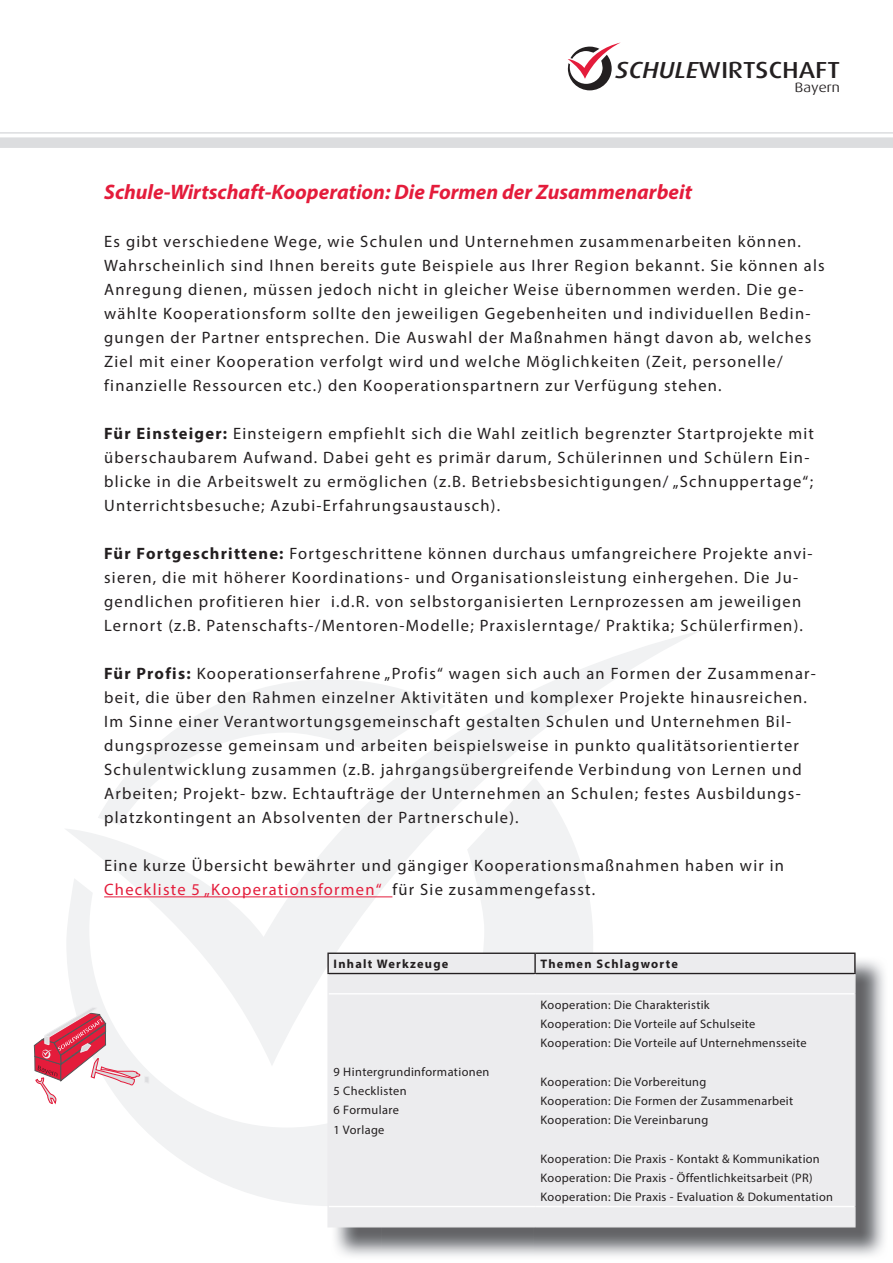
<style>
.page{position:relative;width:893px;height:1263px;background:#fff}
.page>*{position:absolute;margin:0;border:0;box-sizing:border-box;transform-origin:0 0}
.t1{font:500 23.25px "Dax Wide";letter-spacing:.01em;color:#231f20}
.t2{font:italic 700 21px "Myriad Pro";color:#e41c3b}
.t3{font:16.5px/24px "Myriad Pro";letter-spacing:.075em;color:#231f20}
.t4{font:13.5px "Dax Wide";letter-spacing:.01em;color:#231f20}
.t5{font:12.3px/19.2px "Myriad Pro";letter-spacing:.025em;color:#231f20}
.t6{font:700 12.3px "Myriad Pro";letter-spacing:.1em;color:#231f20}
.s1{font-style:italic}
.s2{font-weight:700}
.s3{color:#e41c3b}
</style>
<div class="page">
<svg style="left:123px;top:1073px;width:204px;height:133px"></svg>
<svg style="left:66px;top:631px;width:633px;height:434px"></svg>
<svg style="left:98px;top:679px;width:347px;height:146px"></svg>
<svg style="left:568px;top:43px;width:52px;height:47px"></svg>
<hr style="left:0;top:132px;width:893px;height:2px;background:#dcdddf">
<div style="left:0;top:137px;width:893px;height:11px;background:#dcdddf"></div>
<svg style="left:34px;top:1012px;width:116px;height:93px"></svg>
<svg style="left:45px;top:1008px;width:52px;height:28px"></svg>
<div style="left:45px;top:1007px;width:52px;height:29px;border:1px solid #ececee"></div>
<hr style="left:104px;top:896px;width:288px;height:1px;background:#e41c3b">
<img style="left:584px;top:960px;width:300px;height:296px">
<img style="left:534px;top:1227px;width:50px;height:29px">
<img style="left:332px;top:1227px;width:49px;height:29px">
<img style="left:432px;top:1227px;width:102px;height:29px">
<img style="left:381px;top:1227px;width:51px;height:29px">
<div style="left:329px;top:954px;width:525px;height:272px;background:#ececee"></div>
<hr style="left:327px;top:952px;width:208px;height:2px;background:#231f20">
<svg style="left:327px;top:954px;width:7px;height:19px"></svg>
<hr style="left:535px;top:952px;width:321px;height:2px;background:#231f20">
<svg style="left:854px;top:954px;width:2px;height:19px"></svg>
<hr style="left:327px;top:973px;width:208px;height:1px;background:#231f20">
<hr style="left:535px;top:973px;width:321px;height:1px;background:#231f20">
<hr style="left:327px;top:974px;width:2px;height:20px;background:#ececee">
<hr style="left:327px;top:994px;width:2px;height:212px;background:#ececee">
<hr style="left:327px;top:1206px;width:2px;height:20px;background:#ececee">
<hr style="left:327px;top:1226px;width:208px;height:1px;background:#ececee">
<svg style="left:534px;top:954px;width:2px;height:39px"></svg>
<hr style="left:854px;top:974px;width:2px;height:20px;background:#ececee">
<hr style="left:534px;top:994px;width:2px;height:212px;background:#ececee">
<hr style="left:854px;top:994px;width:2px;height:212px;background:#ececee">
<svg style="left:534px;top:1207px;width:2px;height:19px"></svg>
<hr style="left:854px;top:1206px;width:2px;height:20px;background:#ececee">
<hr style="left:535px;top:1226px;width:321px;height:1px;background:#ececee">
<hr style="left:329px;top:993px;width:206px;height:1px;background:#fff">
<hr style="left:329px;top:1206px;width:206px;height:1px;background:#fff">
<hr style="left:535px;top:993px;width:319px;height:1px;background:#fff">
<hr style="left:535px;top:1206px;width:319px;height:1px;background:#fff">
<h1 class="t1" style="left:616px;top:57px;width:226px"><span class="s1">SCHULE</span>WIRTSCHAFT</h1>
<p class="t4" style="left:795px;top:80px;width:47px">Bayern</p>
<p class="t2" style="left:104px;top:178px;width:589px">Schule-Wirtschaft-Kooperation: Die Formen der Zusammenarbeit</p>
<p class="t3" style="left:104px;top:229px;width:722px">Es gibt verschiedene Wege, wie Schulen und Unternehmen zusammenarbeiten können.<br>Wahrscheinlich sind Ihnen bereits gute Beispiele aus Ihrer Region bekannt. Sie können als Anregung dienen, müssen jedoch nicht in gleicher Weise übernommen werden. Die ge&shy;wählte Kooperationsform sollte den jeweiligen Gegebenheiten und individuellen Bedin&shy;gungen der Partner entsprechen. Die Auswahl der Maßnahmen hängt davon ab, welches Ziel mit einer Kooperation verfolgt wird und welche Möglichkeiten (Zeit, personelle/ finanzielle Ressourcen etc.) den Kooperationspartnern zur Verfügung stehen.</p>
<p class="t3" style="left:104px;top:421px;width:711px"><span class="s2">Für Einsteiger:</span> Einsteigern empfiehlt sich die Wahl zeitlich begrenzter Startprojekte mit überschaubarem Aufwand. Dabei geht es primär darum, Schülerinnen und Schülern Ein&shy;blicke in die Arbeitswelt zu ermöglichen (z.B. Betriebsbesichtigungen/ „Schnuppertage“; Unterrichtsbesuche; Azubi-Erfahrungsaustausch).</p>
<p class="t3" style="left:104px;top:541px;width:710px"><span class="s2">Für Fortgeschrittene:</span> Fortgeschrittene können durchaus umfangreichere Projekte anvi&shy;sieren, die mit höherer Koordinations- und Organisationsleistung einhergehen. Die Ju&shy;gendlichen profitieren hier i.d.R. von selbstorganisierten Lernprozessen am jeweiligen Lernort (z.B. Patenschafts-/Mentoren-Modelle; Praxislerntage/ Praktika; Schülerfirmen).</p>
<p class="t3" style="left:104px;top:661px;width:713px"><span class="s2">Für Profis:</span> Kooperationserfahrene „Profis“ wagen sich auch an Formen der Zusammenar&shy;beit, die über den Rahmen einzelner Aktivitäten und komplexer Projekte hinausreichen.<br>Im Sinne einer Verantwortungsgemeinschaft gestalten Schulen und Unternehmen Bil&shy;dungsprozesse gemeinsam und arbeiten beispielsweise in punkto qualitätsorientierter Schulentwicklung zusammen (z.B. jahrgangsübergreifende Verbindung von Lernen und Arbeiten; Projekt- bzw. Echtaufträge der Unternehmen an Schulen; festes Ausbildungs&shy;platzkontingent an Absolventen der Partnerschule).</p>
<p class="t3" style="left:104px;top:853px;width:681px">Eine kurze Übersicht bewährter und gängiger Kooperationsmaßnahmen haben wir in<br><span class="s3">Checkliste 5 „Kooperationsformen“</span> für Sie zusammengefasst.</p>
<p class="t6" style="left:334px;top:956px;width:116px">Inhalt Werkzeuge</p>
<p class="t6" style="left:541px;top:956px;width:139px">Themen Schlagworte</p>
<p class="t5" style="left:334px;top:1062px;width:157px">9 Hintergrundinformationen<br>5 Checklisten<br>6 Formulare<br>1 Vorlage</p>
<p class="t5" style="left:541px;top:995px;width:268px">Kooperation: Die Charakteristik<br>Kooperation: Die Vorteile auf Schulseite<br>Kooperation: Die Vorteile auf Unternehmensseite</p>
<p class="t5" style="left:541px;top:1072px;width:254px">Kooperation: Die Vorbereitung<br>Kooperation: Die Formen der Zusammenarbeit<br>Kooperation: Die Vereinbarung</p>
<p class="t5" style="left:541px;top:1149px;width:294px">Kooperation: Die Praxis - Kontakt &amp; Kommunikation<br>Kooperation: Die Praxis - Öffentlichkeitsarbeit (PR)<br>Kooperation: Die Praxis - Evaluation &amp; Dokumentation</p>
</div>
